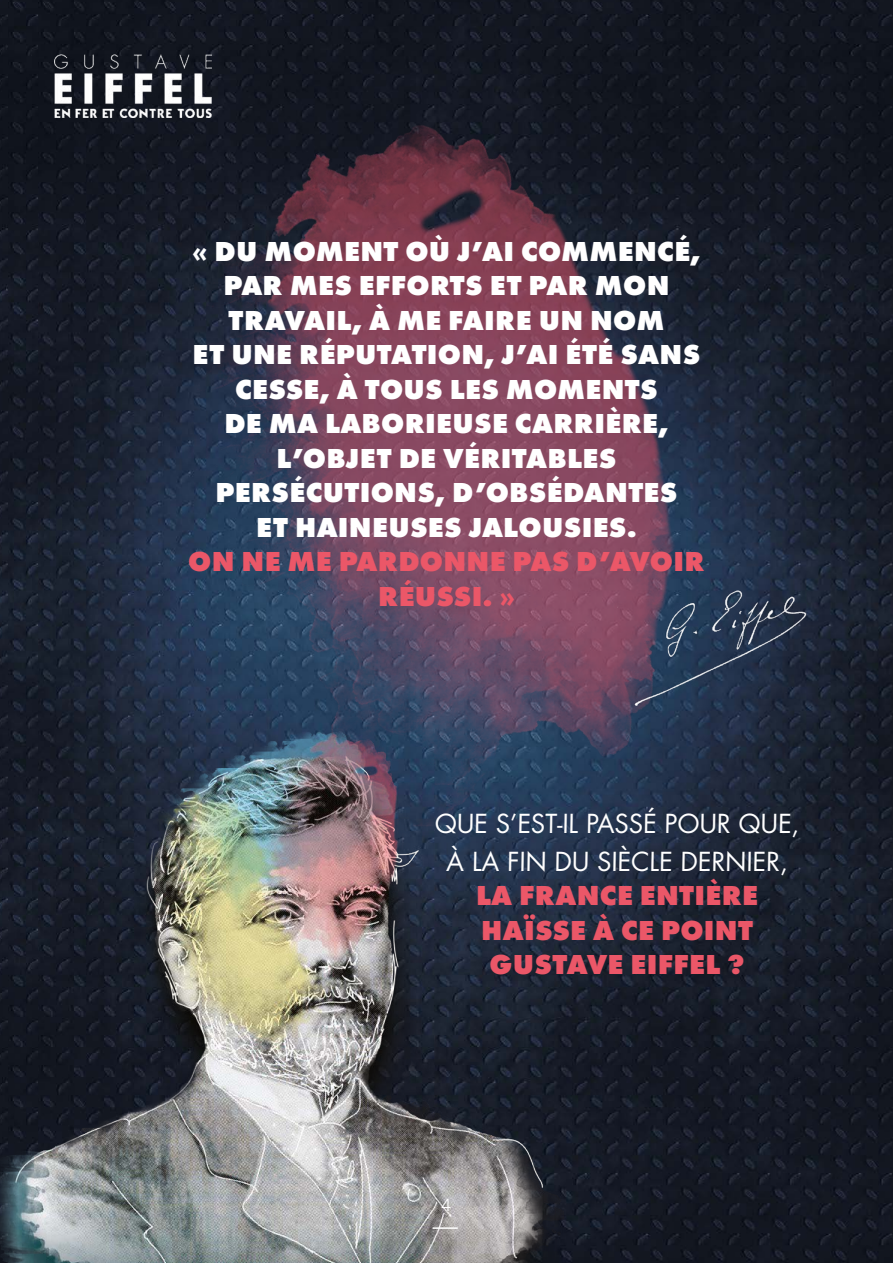
<style>
.page{position:relative;width:893px;height:1263px;background:#fff}
.page>*{position:absolute;margin:0;border:0;box-sizing:border-box;transform-origin:0 0}
.t1{font:800 28.5px/34.5px "Futura PT";letter-spacing:.01em;color:#fff;text-align:center}
.t2{font:800 28.5px/34.5px "Futura PT";letter-spacing:.01em;color:#eb5768;text-align:center}
.t3{font:25.5px/37.5px "Futura LT";color:#fff;text-align:center}
.t4{font:16.5px "Benton Sans";color:#fff}
</style>
<div class="page">
<img style="left:0;top:0;width:893px;height:1263px">
<img style="left:54px;top:30px;width:819px;height:869px">
<img style="left:0;top:725px;width:565px;height:538px">
<img style="left:617px;top:591px;width:190px;height:115px">
<hr style="left:433px;top:1227px;width:25px;height:2px;background:#fff">
<p class="t1" style="left:192px;top:233px;width:510px">« DU MOMENT OÙ J’AI COMMENCÉ,<br>PAR MES EFFORTS ET PAR MON<br>TRAVAIL, À ME FAIRE UN NOM<br>ET UNE RÉPUTATION, J’AI ÉTÉ SANS<br>CESSE, À TOUS LES MOMENTS<br>DE MA LABORIEUSE CARRIÈRE,<br>L’OBJET DE VÉRITABLES<br>PERSÉCUTIONS, D’OBSÉDANTES<br>ET HAINEUSES JALOUSIES.</p>
<p class="t2" style="left:188px;top:544px;width:518px">ON NE ME PARDONNE PAS D’AVOIR<br>RÉUSSI. »</p>
<p class="t3" style="left:435px;top:805px;width:367px">QUE S’EST-IL PASSÉ POUR QUE,<br>À LA FIN DU SIÈCLE DERNIER,</p>
<p class="t2" style="left:476px;top:878px;width:284px;text-align:left">LA FRANCE ENTIÈRE<br>HAÏSSE À CE POINT<br>GUSTAVE EIFFEL ?</p>
<p class="t4" style="left:443px;top:1195px;width:11px">3</p>
<p class="t4" style="left:441px;top:1195px;width:11px">4</p>
</div>
